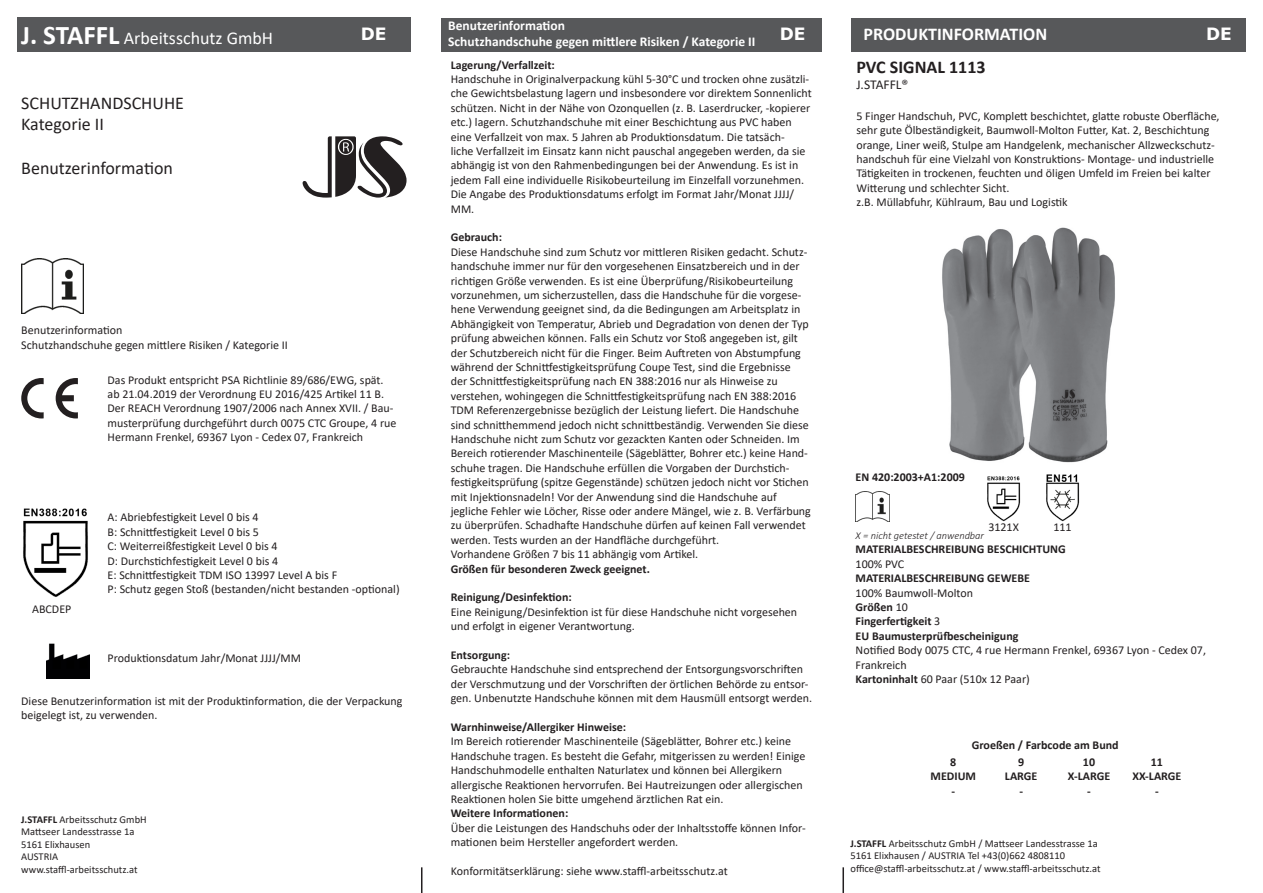
<style>
.page{position:relative;width:1263px;height:893px;background:#fff}
.page>*{position:absolute;margin:0;border:0;box-sizing:border-box;transform-origin:0 0}
.t1{font:18px "Calibri";color:#231f20}
.t2{font:18px "Calibri";color:#fff}
.t3{font:700 18px "Calibri";color:#fff}
.t4{font:700 18px "Calibri";color:#231f20}
.t5{font:700 16.95px "Verdana";color:#fff}
.t6{font:700 13.5px "Calibri";color:#fff}
.t7{font:13.5px "Calibri";color:#231f20}
.t8{font:12px/14.4px "Calibri";color:#231f20}
.t9{font:700 12px "Calibri";color:#231f20}
.t10{font:10.5px "Calibri";color:#231f20}
.t11{font:italic 300 10.5px "Calibri";color:#231f20}
.s1{font-weight:700;font-size:27px}
.s2{font-weight:700}
.s3{font-weight:400}
</style>
<div class="page">
<div style="left:17px;top:17px;width:394px;height:35px;background:#57585a"></div>
<div style="left:851px;top:19px;width:395px;height:33px;background:#57585a"></div>
<img style="left:942px;top:227px;width:173px;height:236px">
<svg style="left:421px;top:867px;width:1px;height:26px"></svg>
<hr style="left:842px;top:867px;width:2px;height:26px;background:#231f20">
<svg style="left:303px;top:136px;width:103px;height:62px"></svg>
<img style="left:21px;top:259px;width:63px;height:54px">
<img style="left:23px;top:508px;width:65px;height:89px">
<svg style="left:56px;top:378px;width:22px;height:40px"></svg>
<svg style="left:21px;top:378px;width:23px;height:40px"></svg>
<img style="left:855px;top:492px;width:35px;height:30px">
<div style="left:441px;top:19px;width:380px;height:33px;background:#57585a"></div>
<img style="left:987px;top:476px;width:33px;height:46px">
<img style="left:46px;top:643px;width:43px;height:36px">
<img style="left:1046px;top:474px;width:33px;height:48px">
<p class="t2" style="left:21px;top:26px;width:253px"><span class="s1">J. STAFFL</span> Arbeitsschutz GmbH</p>
<p class="t6" style="left:448px;top:16px;width:118px">Benutzerinformation</p>
<p class="t6" style="left:448px;top:32px;width:309px">Schutzhandschuhe gegen mittlere Risiken / Kategorie II</p>
<p class="t5" style="left:361px;top:21px;width:27px">DE</p>
<p class="t5" style="left:780px;top:21px;width:27px">DE</p>
<p class="t1" style="left:21px;top:90px;width:164px">SCHUTZHANDSCHUHE</p>
<p class="t1" style="left:21px;top:112px;width:84px">Kategorie II</p>
<p class="t1" style="left:21px;top:155px;width:153px">Benutzerinformation</p>
<p class="t8" style="left:21px;top:323px;width:103px">Benutzerinformation</p>
<p class="t8" style="left:21px;top:337px;width:268px">Schutzhandschuhe gegen mittlere Risiken / Kategorie II</p>
<p class="t8" style="left:108px;top:372px;width:290px">Das Produkt entspricht PSA Richtlinie 89/686/EWG, spät. ab 21.04.2019 der Verordnung EU 2016/425 Artikel 11 B.<br>Der REACH Verordnung 1907/2006 nach Annex XVII. / Bau&shy;musterprüfung durchgeführt durch 0075 CTC Groupe, 4 rue Hermann Frenkel, 69367 Lyon - Cedex 07, Frankreich</p>
<p class="t8" style="left:32px;top:601px;width:41px">ABCDEP</p>
<p class="t8" style="left:108px;top:510px;width:153px">A: Abriebfestigkeit Level 0 bis 4</p>
<p class="t8" style="left:108px;top:524px;width:153px">B: Schnittfestigkeit Level 0 bis 5</p>
<p class="t8" style="left:108px;top:539px;width:172px">C: Weiterreißfestigkeit Level 0 bis 4</p>
<p class="t8" style="left:108px;top:553px;width:172px">D: Durchstichfestigkeit Level 0 bis 4</p>
<p class="t8" style="left:108px;top:567px;width:231px">E: Schnittfestigkeit TDM ISO 13997 Level A bis F</p>
<p class="t8" style="left:108px;top:582px;width:294px">P: Schutz gegen Stoß (bestanden/nicht bestanden -optional)</p>
<p class="t8" style="left:108px;top:651px;width:195px">Produktionsdatum Jahr/Monat JJJJ/MM</p>
<p class="t8" style="left:21px;top:693px;width:383px">Diese Benutzerinformation ist mit der Produktinformation, die der Verpackung beigelegt ist, zu verwenden.</p>
<p class="t10" style="left:21px;top:812px;width:127px"><span class="s2">J.STAFFL</span> Arbeitsschutz GmbH</p>
<p class="t10" style="left:21px;top:824px;width:115px">Mattseer Landesstrasse 1a</p>
<p class="t10" style="left:21px;top:837px;width:71px">5161 Elixhausen</p>
<p class="t10" style="left:21px;top:850px;width:38px">AUSTRIA</p>
<p class="t10" style="left:21px;top:862px;width:118px">www.staffl-arbeitsschutz.at</p>
<p class="t9" style="left:451px;top:56px;width:106px">Lagerung/Verfallzeit:</p>
<p class="t8" style="left:451px;top:71px;width:363px">Handschuhe in Originalverpackung kühl 5-30°C und trocken ohne zusätzli&shy;che Gewichtsbelastung lagern und insbesondere vor direktem Sonnenlicht schützen. Nicht in der Nähe von Ozonquellen (z. B. Laserdrucker, -kopierer etc.) lagern. Schutzhandschuhe mit einer Beschichtung aus PVC haben eine Verfallzeit von max. 5 Jahren ab Produktionsdatum. Die tatsäch-<br>liche Verfallzeit im Einsatz kann nicht pauschal angegeben werden, da sie abhängig ist von den Rahmenbedingungen bei der Anwendung. Es ist in jedem Fall eine individuelle Risikobeurteilung im Einzelfall vorzunehmen.<br>Die Angabe des Produktionsdatums erfolgt im Format Jahr/Monat JJJJ/ MM.</p>
<p class="t9" style="left:451px;top:229px;width:53px">Gebrauch:</p>
<p class="t8" style="left:451px;top:244px;width:362px">Diese Handschuhe sind zum Schutz vor mittleren Risiken gedacht. Schutz&shy;handschuhe immer nur für den vorgesehenen Einsatzbereich und in der richtigen Größe verwenden. Es ist eine Überprüfung/Risikobeurteilung vorzunehmen, um sicherzustellen, dass die Handschuhe für die vorgese&shy;hene Verwendung geeignet sind, da die Bedingungen am Arbeitsplatz in Abhängigkeit von Temperatur, Abrieb und Degradation von denen der Typ prüfung abweichen können. Falls ein Schutz vor Stoß angegeben ist, gilt der Schutzbereich nicht für die Finger. Beim Auftreten von Abstumpfung während der Schnittfestigkeitsprüfung Coupe Test, sind die Ergebnisse<br>der Schnittfestigkeitsprüfung nach EN 388:2016 nur als Hinweise zu verstehen, wohingegen die Schnittfestigkeitsprüfung nach EN 388:2016<br>TDM Referenzergebnisse bezüglich der Leistung liefert. Die Handschuhe sind schnitthemmend jedoch nicht schnittbeständig. Verwenden Sie diese Handschuhe nicht zum Schutz vor gezackten Kanten oder Schneiden. Im Bereich rotierender Maschinenteile (Sägeblätter, Bohrer etc.) keine Hand&shy;schuhe tragen. Die Handschuhe erfüllen die Vorgaben der Durchstich&shy;festigkeitsprüfung (spitze Gegenstände) schützen jedoch nicht vor Stichen mit Injektionsnadeln! Vor der Anwendung sind die Handschuhe auf jegliche Fehler wie Löcher, Risse oder andere Mängel, wie z. B. Verfärbung zu überprüfen. Schadhafte Handschuhe dürfen auf keinen Fall verwendet werden. Tests wurden an der Handfläche durchgeführt.</p>
<p class="t8" style="left:451px;top:547px;width:249px">Vorhandene Größen 7 bis 11 abhängig vom Artikel.</p>
<p class="t9" style="left:451px;top:560px;width:201px">Größen für besonderen Zweck geeignet.</p>
<p class="t9" style="left:451px;top:589px;width:122px">Reinigung/Desinfektion:</p>
<p class="t8" style="left:451px;top:604px;width:348px">Eine Reinigung/Desinfektion ist für diese Handschuhe nicht vorgesehen und erfolgt in eigener Verantwortung.</p>
<p class="t9" style="left:451px;top:646px;width:61px">Entsorgung:</p>
<p class="t8" style="left:451px;top:662px;width:363px">Gebrauchte Handschuhe sind entsprechend der Entsorgungsvorschriften der Verschmutzung und der Vorschriften der örtlichen Behörde zu entsor&shy;gen. Unbenutzte Handschuhe können mit dem Hausmüll entsorgt werden.</p>
<p class="t9" style="left:451px;top:718px;width:177px">Warnhinweise/Allergiker Hinweise:</p>
<p class="t8" style="left:451px;top:734px;width:356px">Im Bereich rotierender Maschinenteile (Sägeblätter, Bohrer etc.) keine Handschuhe tragen. Es besteht die Gefahr, mitgerissen zu werden! Einige Handschuhmodelle enthalten Naturlatex und können bei Allergikern allergische Reaktionen hervorrufen. Bei Hautreizungen oder allergischen Reaktionen holen Sie bitte umgehend ärztlichen Rat ein.</p>
<p class="t9" style="left:451px;top:805px;width:119px">Weitere Informationen:</p>
<p class="t8" style="left:451px;top:820px;width:356px">Über die Leistungen des Handschuhs oder der Inhaltsstoffe können Infor&shy;mationen beim Hersteller angefordert werden.</p>
<p class="t8" style="left:451px;top:863px;width:279px">Konformitätserklärung: siehe www.staffl-arbeitsschutz.at</p>
<p class="t3" style="left:863px;top:21px;width:185px">PRODUKTINFORMATION</p>
<p class="t5" style="left:1206px;top:21px;width:27px">DE</p>
<p class="t4" style="left:856px;top:54px;width:131px">PVC SIGNAL 1113</p>
<p class="t7" style="left:856px;top:75px;width:53px">J.STAFFL®</p>
<p class="t8" style="left:856px;top:108px;width:365px">5 Finger Handschuh, PVC, Komplett beschichtet, glatte robuste Oberfläche, sehr gute Ölbeständigkeit, Baumwoll-Molton Futter, Kat. 2, Beschichtung orange, Liner weiß, Stulpe am Handgelenk, mechanischer Allzweckschutz&shy;handschuh für eine Vielzahl von Konstruktions- Montage- und industrielle Tätigkeiten in trockenen, feuchten und öligen Umfeld im Freien bei kalter Witterung und schlechter Sicht.</p>
<p class="t8" style="left:856px;top:195px;width:213px">z.B. Müllabfuhr, Kühlraum, Bau und Logistik</p>
<p class="t9" style="left:855px;top:469px;width:111px">EN 420:2003+A1:2009</p>
<p class="t8" style="left:988px;top:519px;width:32px">3121X</p>
<p class="t8" style="left:1053px;top:519px;width:20px">111</p>
<p class="t11" style="left:855px;top:529px;width:130px">X = nicht getestet / anwendbar</p>
<p class="t9" style="left:855px;top:541px;width:212px">MATERIALBESCHREIBUNG BESCHICHTUNG</p>
<p class="t8" style="left:855px;top:556px;width:50px">100% PVC</p>
<p class="t9" style="left:855px;top:570px;width:176px">MATERIALBESCHREIBUNG GEWEBE</p>
<p class="t8" style="left:855px;top:585px;width:119px">100% Baumwoll-Molton</p>
<p class="t9" style="left:855px;top:599px;width:54px">Größen <span class="s3">10</span></p>
<p class="t9" style="left:855px;top:613px;width:86px">Fingerfertigkeit <span class="s3">3</span></p>
<p class="t9" style="left:855px;top:627px;width:164px">EU Baumusterprüfbescheinigung</p>
<p class="t8" style="left:855px;top:643px;width:352px">Notified Body 0075 CTC, 4 rue Hermann Frenkel, 69367 Lyon - Cedex 07,<br>Frankreich</p>
<p class="t8" style="left:855px;top:672px;width:176px"><span class="s2">Kartoninhalt</span> 60 Paar (510x 12 Paar)</p>
<p class="t9" style="left:972px;top:736px;width:148px">Groeßen / Farbcode am Bund</p>
<p class="t9" style="left:950px;top:753px;width:8px">8</p>
<p class="t9" style="left:930px;top:768px;width:47px">MEDIUM</p>
<p class="t9" style="left:951px;top:782px;width:5px">-</p>
<p class="t9" style="left:1018px;top:753px;width:8px">9</p>
<p class="t9" style="left:1005px;top:768px;width:34px">LARGE</p>
<p class="t9" style="left:1019px;top:782px;width:5px">-</p>
<p class="t9" style="left:1083px;top:753px;width:14px">10</p>
<p class="t9" style="left:1068px;top:768px;width:44px">X-LARGE</p>
<p class="t9" style="left:1087px;top:782px;width:5px">-</p>
<p class="t9" style="left:1151px;top:753px;width:14px">11</p>
<p class="t9" style="left:1132px;top:768px;width:51px">XX-LARGE</p>
<p class="t9" style="left:1155px;top:782px;width:5px">-</p>
<p class="t10" style="left:850px;top:836px;width:249px"><span class="s2">J.STAFFL</span> Arbeitsschutz GmbH / Mattseer Landesstrasse 1a</p>
<p class="t10" style="left:850px;top:848px;width:216px">5161 Elixhausen / AUSTRIA Tel +43(0)662 4808110</p>
<p class="t10" style="left:850px;top:861px;width:252px">office@staffl-arbeitsschutz.at / www.staffl-arbeitsschutz.at</p>
</div>
